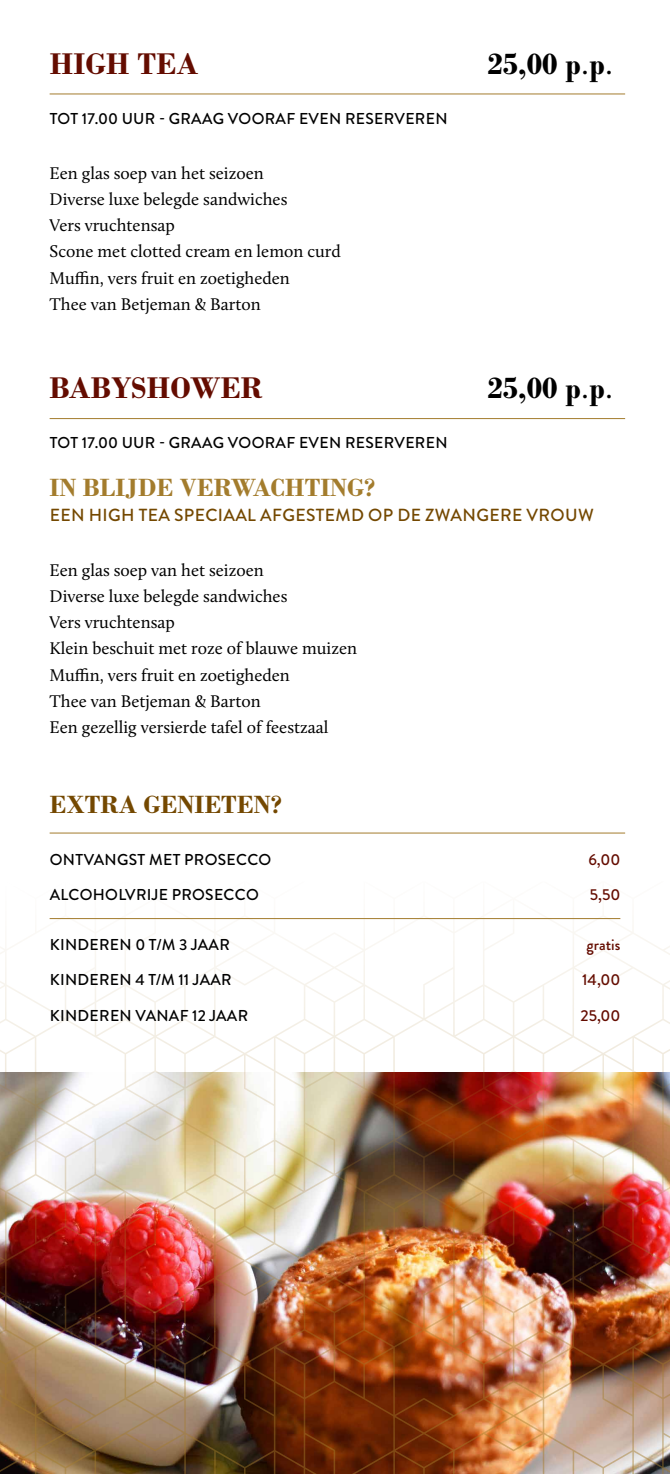
<style>
.page{position:relative;width:670px;height:1474px;background:#fff}
.page>*{position:absolute;margin:0;border:0;box-sizing:border-box;transform-origin:0 0}
.t1{font:31.5px "Bodoni Bold PL";color:#000}
.t2{font:31.5px "Bodoni Bold PL";color:#640c00}
.t3{font:26.25px "Bodoni Bold PL";color:#a37c2d}
.t4{font:26.25px "Bodoni Bold PL";color:#744800}
.t5{font:17.5px/26.2px "Calluna";color:#000}
.t6{font:500 17.5px "Brandon Grotesque";letter-spacing:.02em;color:#744800}
.t7{font:500 15.75px "Brandon Grotesque";letter-spacing:.02em;color:#000}
.t8{font:500 15.75px "Brandon Grotesque";color:#640c00}
.s1{font-family:"Bodoni Book PL"}
</style>
<div class="page">
<img style="left:0;top:918px;width:670px;height:555px">
<hr style="left:50px;top:93px;width:575px;height:1px;background:#a37c2d">
<hr style="left:50px;top:418px;width:575px;height:1px;background:#a37c2d">
<hr style="left:50px;top:832px;width:575px;height:1px;background:#a37c2d">
<hr style="left:50px;top:918px;width:570px;height:1px;background:#a37c2d">
<h1 class="t2" style="left:50px;top:46px;width:150px">HIGH TEA</h1>
<h1 class="t1" style="left:487px;top:46px;width:127px">25,00 p<span class="s1">.</span>p<span class="s1">.</span></h1>
<p class="t7" style="left:50px;top:107px;width:399px">TOT 17.00 UUR - GRAAG VOORAF EVEN RESERVEREN</p>
<p class="t5" style="left:50px;top:159px;width:293px">Een glas soep van het seizoen<br>Diverse luxe belegde sandwiches<br>Vers vruchtensap<br>Scone met clotted cream en lemon curd<br>Muffin, vers fruit en zoetigheden<br>Thee van Betjeman &amp; Barton</p>
<h1 class="t2" style="left:50px;top:370px;width:215px">BABYSHOWER</h1>
<h1 class="t1" style="left:487px;top:370px;width:127px">25,00 p<span class="s1">.</span>p<span class="s1">.</span></h1>
<p class="t7" style="left:50px;top:432px;width:399px">TOT 17.00 UUR - GRAAG VOORAF EVEN RESERVEREN</p>
<h2 class="t3" style="left:50px;top:473px;width:327px">IN BLIJDE VERWACHTING?</h2>
<p class="t6" style="left:50px;top:502px;width:545px">EEN HIGH TEA SPECIAAL AFGESTEMD OP DE ZWANGERE VROUW</p>
<p class="t5" style="left:50px;top:556px;width:309px">Een glas soep van het seizoen<br>Diverse luxe belegde sandwiches<br>Vers vruchtensap<br>Klein beschuit met roze of blauwe muizen<br>Muffin, vers fruit en zoetigheden<br>Thee van Betjeman &amp; Barton<br>Een gezellig versierde tafel of feestzaal</p>
<h2 class="t4" style="left:50px;top:789px;width:234px">EXTRA GENIETEN?</h2>
<p class="t7" style="left:50px;top:848px;width:223px">ONTVANGST MET PROSECCO</p>
<p class="t8" style="left:588px;top:848px;width:33px">6,00</p>
<p class="t7" style="left:50px;top:883px;width:211px">ALCOHOLVRIJE PROSECCO</p>
<p class="t8" style="left:590px;top:883px;width:32px">5,50</p>
<p class="t7" style="left:50px;top:933px;width:181px">KINDEREN 0 T/M 3 JAAR</p>
<p class="t8" style="left:586px;top:933px;width:35px">gratis</p>
<p class="t7" style="left:50px;top:968px;width:183px">KINDEREN 4 T/M 11 JAAR</p>
<p class="t8" style="left:582px;top:968px;width:40px">14,00</p>
<p class="t7" style="left:50px;top:1004px;width:200px">KINDEREN VANAF 12 JAAR</p>
<p class="t8" style="left:580px;top:1004px;width:41px">25,00</p>
</div>
